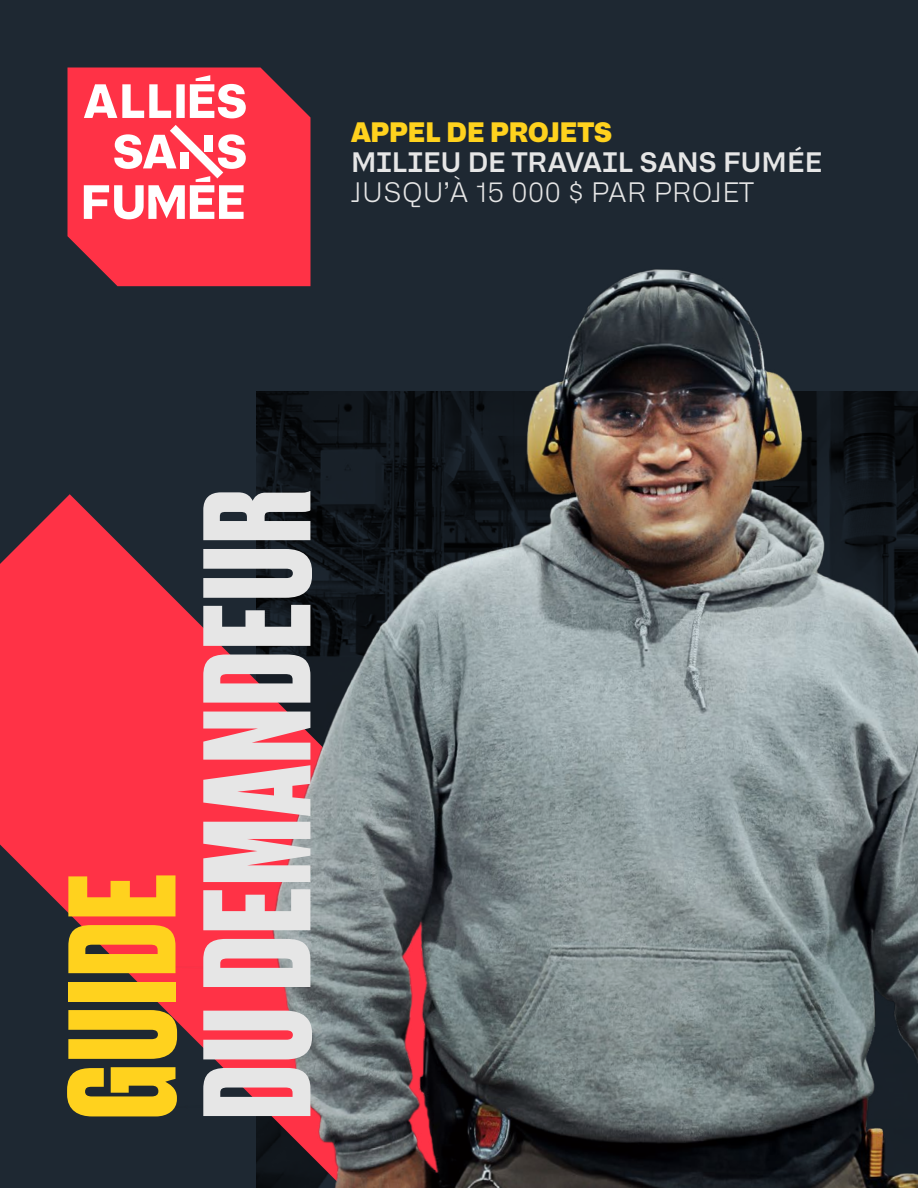
<style>
.page{position:relative;width:918px;height:1188px;background:#1e2832}
.page>*{position:absolute;margin:0;border:0;box-sizing:border-box;transform-origin:0 0}
.t1{font:700 144px "Druk";letter-spacing:.02em;color:#e6e6e6}
.t2{font:700 144px "Druk";letter-spacing:.02em;color:#ffd21e}
.t3{font:600 27px "Alliance Platt";color:#e6e6e6}
.t4{font:300 27px "Alliance Platt";color:#e6e6e6}
.t5{font:900 27px "Alliance Platt";color:#ffd21e}
</style>
<div class="page">
<svg style="left:0;top:494px;width:146px;height:497px;fill:#ff3246"></svg>
<img style="left:146px;top:67px;width:772px;height:1121px">
<svg style="left:68px;top:68px;width:242px;height:218px;background:#ed3144"></svg>
<svg style="left:84px;top:75px;width:162px;height:43px;background:#ff8793"></svg>
<svg style="left:84px;top:125px;width:162px;height:94px;background:#ff818e"></svg>
<p class="t5" style="left:351px;top:115px;width:263px">APPEL DE PROJETS</p>
<p class="t3" style="left:351px;top:146px;width:473px">MILIEU DE TRAVAIL SANS FUMÉE</p>
<p class="t4" style="left:351px;top:176px;width:404px">JUSQU’À 15 000 $ PAR PROJET</p>
<h1 class="t2" style="left:24px;top:1119px;width:246px;rotate:-90deg">GUIDE</h1>
<h1 class="t1" style="left:159px;top:1119px;width:630px;rotate:-90deg">DU DEMANDEUR</h1>
</div>
